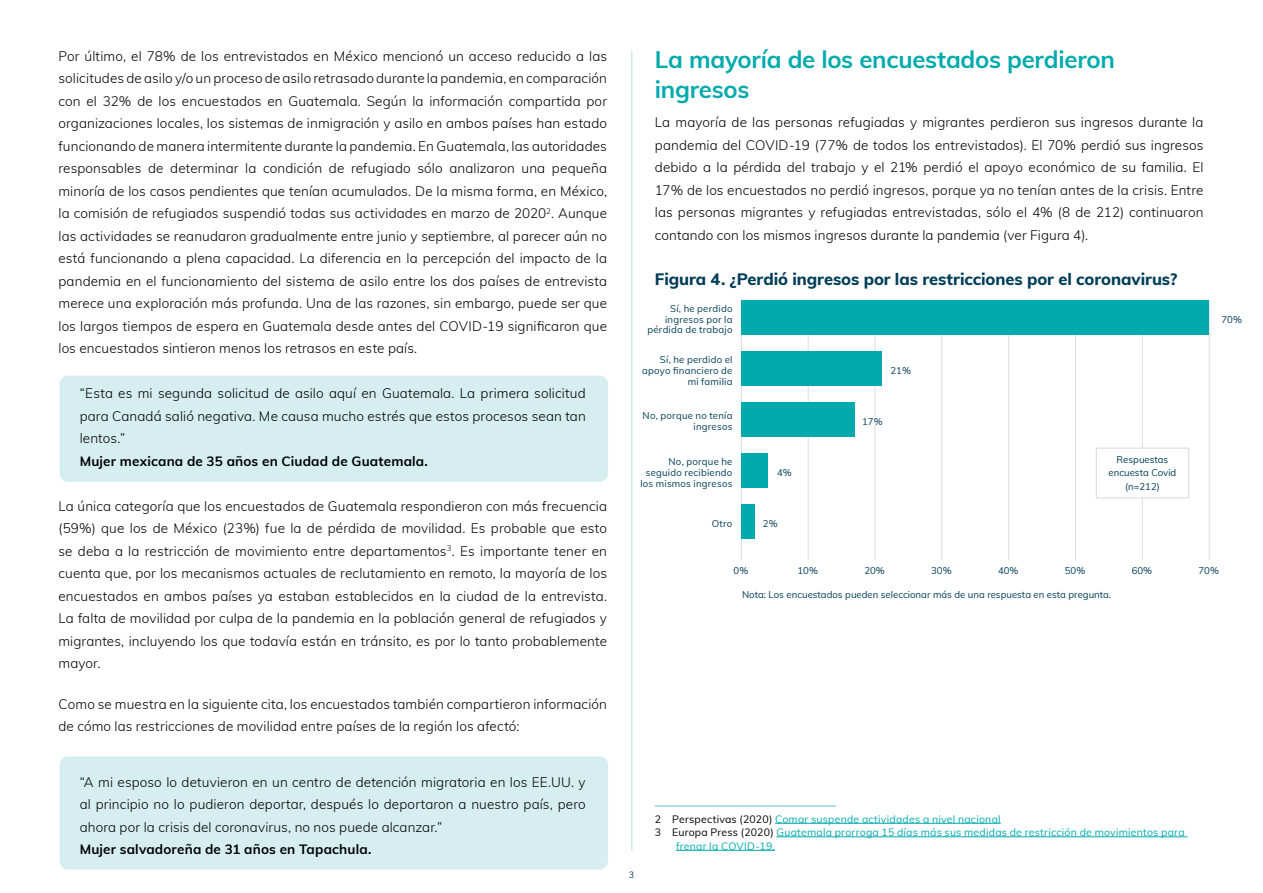
<style>
.page{position:relative;width:1263px;height:893px;background:#fff}
.page>*{position:absolute;margin:0;border:0;box-sizing:border-box;transform-origin:0 0}
.t1{font:700 24px/30px "Muli";letter-spacing:-.01em;color:#00aaad}
.t2{font:800 16.5px "Muli";letter-spacing:-.005em;color:#003d58}
.t3{font:300 13.5px/22.5px "Muli";letter-spacing:.01em;color:#000;text-align:justify}
.t4{font:700 13.5px "Muli";letter-spacing:.01em;color:#000}
.t5{font:10.5px "Muli";letter-spacing:.02em;color:#00aaad}
.t6{font:9.6px/10.8px "Muli";letter-spacing:.02em;color:#003d58;text-align:right}
.t7{font:9.6px/13.5px "Muli";color:#003d58;text-align:center}
.t8{font:9px "Muli";color:#003d58}
.s1{color:#000}
</style>
<div class="page">
<hr style="left:631px;top:51px;width:1px;height:799px;background:#afdfe4">
<div style="left:60px;top:756px;width:548px;height:114px;background:#d6eef0;border-radius:9px"></div>
<div style="left:60px;top:376px;width:548px;height:106px;background:#d6eef0;border-radius:9px"></div>
<hr style="left:741px;top:301px;width:1px;height:259px;background:#e3dadd">
<hr style="left:808px;top:301px;width:1px;height:259px;background:#e3dadd">
<hr style="left:875px;top:301px;width:1px;height:259px;background:#e3dadd">
<hr style="left:941px;top:301px;width:1px;height:259px;background:#e3dadd">
<hr style="left:1008px;top:301px;width:1px;height:259px;background:#e3dadd">
<hr style="left:1075px;top:301px;width:1px;height:259px;background:#e3dadd">
<hr style="left:1142px;top:301px;width:1px;height:259px;background:#e3dadd">
<hr style="left:1209px;top:301px;width:1px;height:259px;background:#e3dadd">
<div style="left:741px;top:301px;width:467px;height:34px;background:#00aaad"></div>
<div style="left:741px;top:352px;width:140px;height:34px;background:#00aaad"></div>
<div style="left:741px;top:403px;width:113px;height:34px;background:#00aaad"></div>
<div style="left:741px;top:454px;width:27px;height:34px;background:#00aaad"></div>
<div style="left:741px;top:505px;width:13px;height:34px;background:#00aaad"></div>
<div style="left:1096px;top:448px;width:93px;height:51px;background:#fff;border:1px solid #e3dadd"></div>
<hr style="left:775px;top:823px;width:226px;height:1px;background:#00aaad">
<hr style="left:776px;top:836px;width:411px;height:1px;background:#00aaad">
<hr style="left:676px;top:850px;width:99px;height:1px;background:#00aaad">
<hr style="left:655px;top:805px;width:181px;height:2px;background:#afdfe4">
<p class="t3" style="left:58px;top:44px;width:550px">Por último, el 78% de los entrevistados en México mencionó un acceso reducido a las solicitudes de asilo y/o un proceso de asilo retrasado durante la pandemia, en comparación con el 32% de los encuestados en Guatemala. Según la información compartida por organizaciones locales, los sistemas de inmigración y asilo en ambos países han estado funcionando de manera intermitente durante la pandemia. En Guatemala, las autoridades responsables de determinar la condición de refugiado sólo analizaron una pequeña minoría de los casos pendientes que tenían acumulados. De la misma forma, en México, la comisión de refugiados suspendió todas sus actividades en marzo de 2020<sup>2</sup>. Aunque las actividades se reanudaron gradualmente entre junio y septiembre, al parecer aún no está funcionando a plena capacidad. La diferencia en la percepción del impacto de la pandemia en el funcionamiento del sistema de asilo entre los dos países de entrevista merece una exploración más profunda. Una de las razones, sin embargo, puede ser que los largos tiempos de espera en Guatemala desde antes del COVID-19 significaron que los encuestados sintieron menos los retrasos en este país.</p>
<p class="t3" style="left:80px;top:381px;width:508px">“Esta es mi segunda solicitud de asilo aquí en Guatemala. La primera solicitud para Canadá salió negativa. Me causa mucho estrés que estos procesos sean tan lentos.”</p>
<p class="t4" style="left:80px;top:451px;width:350px">Mujer mexicana de 35 años en Ciudad de Guatemala.</p>
<p class="t3" style="left:58px;top:494px;width:550px">La única categoría que los encuestados de Guatemala respondieron con más frecuencia (59%) que los de México (23%) fue la de pérdida de movilidad. Es probable que esto se deba a la restricción de movimiento entre departamentos<sup>3</sup>. Es importante tener en cuenta que, por los mecanismos actuales de reclutamiento en remoto, la mayoría de los encuestados en ambos países ya estaban establecidos en la ciudad de la entrevista.<br>La falta de movilidad por culpa de la pandemia en la población general de refugiados y migrantes, incluyendo los que todavía están en tránsito, es por lo tanto probablemente mayor.</p>
<p class="t3" style="left:58px;top:692px;width:550px">Como se muestra en la siguiente cita, los encuestados también compartieron información de cómo las restricciones de movilidad entre países de la región los afectó:</p>
<p class="t3" style="left:80px;top:770px;width:507px">“A mi esposo lo detuvieron en un centro de detención migratoria en los EE.UU. y al principio no lo pudieron deportar, después lo deportaron a nuestro país, pero ahora por la crisis del coronavirus, no nos puede alcanzar.”</p>
<p class="t4" style="left:80px;top:839px;width:293px">Mujer salvadoreña de 31 años en Tapachula.</p>
<h1 class="t1" style="left:655px;top:43px;width:462px">La mayoría de los encuestados perdieron ingresos</h1>
<p class="t3" style="left:655px;top:110px;width:550px">La mayoría de las personas refugiadas y migrantes perdieron sus ingresos durante la pandemia del COVID-19 (77% de todos los entrevistados). El 70% perdió sus ingresos debido a la pérdida del trabajo y el 21% perdió el apoyo económico de su familia. El 17% de los encuestados no perdió ingresos, porque ya no tenían antes de la crisis. Entre las personas migrantes y refugiadas entrevistadas, sólo el 4% (8 de 212) continuaron contando con los mismos ingresos durante la pandemia (ver Figura 4).</p>
<p class="t2" style="left:655px;top:266px;width:524px">Figura 4. ¿Perdió ingresos por las restricciones por el coronavirus?</p>
<p class="t6" style="left:647px;top:303px;width:87px">Sí, he perdido ingresos por la pérdida de trabajo</p>
<p class="t6" style="left:642px;top:354px;width:92px">Sí, he perdido el apoyo financiero de mi familia</p>
<p class="t6" style="left:643px;top:410px;width:91px">No, porque no tenía ingresos</p>
<p class="t6" style="left:640px;top:456px;width:94px">No, porque he seguido recibiendo los mismos ingresos</p>
<p class="t6" style="left:712px;top:517px;width:22px">Otro</p>
<p class="t6" style="left:777px;top:466px;width:16px">4%</p>
<p class="t6" style="left:763px;top:517px;width:16px">2%</p>
<p class="t6" style="left:890px;top:364px;width:22px">21%</p>
<p class="t6" style="left:862px;top:415px;width:22px">17%</p>
<p class="t7" style="left:1108px;top:452px;width:69px">Respuestas encuesta Covid (n=212)</p>
<p class="t6" style="left:1221px;top:313px;width:22px">70%</p>
<p class="t6" style="left:734px;top:565px;width:16px">0%</p>
<p class="t6" style="left:797px;top:565px;width:22px">10%</p>
<p class="t6" style="left:864px;top:565px;width:22px">20%</p>
<p class="t6" style="left:931px;top:565px;width:22px">30%</p>
<p class="t6" style="left:998px;top:565px;width:22px">40%</p>
<p class="t6" style="left:1065px;top:565px;width:22px">50%</p>
<p class="t6" style="left:1132px;top:565px;width:22px">60%</p>
<p class="t6" style="left:1198px;top:565px;width:22px">70%</p>
<p class="t7" style="left:742px;top:587px;width:371px">Nota: Los encuestados pueden seleccionar más de una respuesta en esta pregunta.</p>
<p class="t8" style="left:629px;top:868px;width:7px">3</p>
<p class="t5" style="left:655px;top:811px;width:347px"><span class="s1">2 Perspectivas (2020)</span> Comar suspende actividades a nivel nacional</p>
<p class="t5" style="left:655px;top:825px;width:531px"><span class="s1">3 Europa Press (2020)</span> Guatemala prorroga 15 días más sus medidas de restricción de movimientos para</p>
<p class="t5" style="left:676px;top:838px;width:100px">frenar la COVID-19.</p>
</div>
